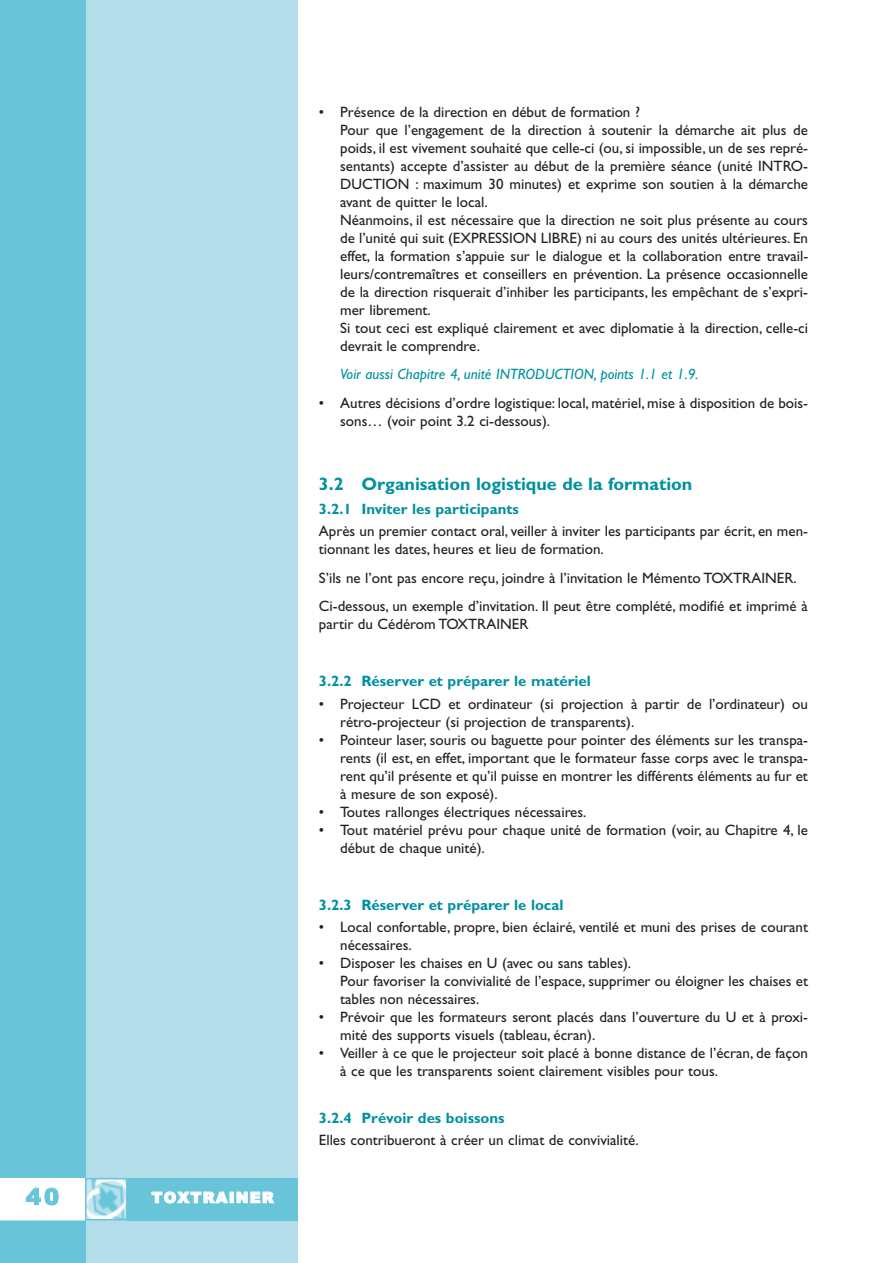
<style>
.page{position:relative;width:893px;height:1263px;background:#fff}
.page>*{position:absolute;margin:0;border:0;box-sizing:border-box;transform-origin:0 0}
.t1{font:900 22.5px "Arial";color:#67c4d9}
.t2{font:700 18px "Gill Sans";color:#00919f}
.t3{font:15px/18px "Gill Sans";color:#231f20}
.t4{font:700 15px "Gill Sans";color:#00919f}
.t5{font:italic 15px "Gill Sans";color:#00919f}
.t6{font:900 15px "Arial";letter-spacing:.09em;color:#fff}
</style>
<div class="page">
<div style="left:0;top:0;width:298px;height:1263px;background:#b4ddea"></div>
<div style="left:0;top:0;width:85px;height:1263px;background:#67c4d9"></div>
<img style="left:88px;top:1181px;width:37px;height:36px">
<div style="left:85px;top:1178px;width:43px;height:42px;border:2px solid #67c4d9"></div>
<div style="left:128px;top:1178px;width:170px;height:42px;background:#67c4d9"></div>
<div style="left:1px;top:1179px;width:83px;height:41px;background:#fff"></div>
<div style="left:0;top:1178px;width:85px;height:42px;border:2px solid #fff"></div>
<h1 class="t1" style="left:26px;top:1183px;width:35px">40</h1>
<p class="t6" style="left:152px;top:1189px;width:124px">TOXTRAINER</p>
<p class="t3" style="left:340px;top:104px;width:469px;text-indent:-21px">• Présence de la direction en début de formation ?<br>Pour que l’engagement de la direction à soutenir la démarche ait plus de poids, il est vivement souhaité que celle-ci (ou, si impossible, un de ses repré&shy;sentants) accepte d’assister au début de la première séance (unité INTRO-DUCTION : maximum 30 minutes) et exprime son soutien à la démarche avant de quitter le local.<br>Néanmoins, il est nécessaire que la direction ne soit plus présente au cours de l’unité qui suit (EXPRESSION LIBRE) ni au cours des unités ultérieures. En effet, la formation s’appuie sur le dialogue et la collaboration entre travail&shy;leurs/contremaîtres et conseillers en prévention. La présence occasionnelle de la direction risquerait d’inhiber les participants, les empêchant de s’expri&shy;mer librement.<br>Si tout ceci est expliqué clairement et avec diplomatie à la direction, celle-ci devrait le comprendre.</p>
<p class="t5" style="left:340px;top:368px;width:360px">Voir aussi Chapitre 4, unité INTRODUCTION, points 1.1 et 1.9.</p>
<p class="t3" style="left:340px;top:395px;width:469px;text-indent:-21px">• Autres décisions d’ordre logistique: local, matériel, mise à disposition de bois&shy;sons… (voir point 3.2 ci-dessous).</p>
<p class="t2" style="left:319px;top:477px;width:375px">3.2 Organisation logistique de la formation</p>
<p class="t4" style="left:319px;top:503px;width:201px">3.2.1 Inviter les participants</p>
<p class="t3" style="left:319px;top:523px;width:491px">Après un premier contact oral, veiller à inviter les participants par écrit, en men&shy;tionnant les dates, heures et lieu de formation.</p>
<p class="t3" style="left:319px;top:564px;width:491px;line-height:28.7px">S’ils ne l’ont pas encore reçu, joindre à l’invitation le Mémento TOXTRAINER.<br>Ci-dessous, un exemple d’invitation. Il peut être complété, modifié et imprimé à</p>
<p class="t3" style="left:319px;top:616px;width:211px">partir du Cédérom TOXTRAINER</p>
<p class="t4" style="left:319px;top:676px;width:273px">3.2.2 Réserver et préparer le matériel</p>
<p class="t3" style="left:340px;top:696px;width:469px;text-indent:-21px">• Projecteur LCD et ordinateur (si projection à partir de l’ordinateur) ou rétro-projecteur (si projection de transparents).</p>
<p class="t3" style="left:340px;top:732px;width:469px;text-align:justify;text-indent:-21px">• Pointeur laser, souris ou baguette pour pointer des éléments sur les transpa&shy;rents (il est, en effet, important que le formateur fasse corps avec le transpa&shy;rent qu’il présente et qu’il puisse en montrer les différents éléments au fur et à mesure de son exposé).</p>
<p class="t3" style="left:319px;top:804px;width:269px">• Toutes rallonges électriques nécessaires.</p>
<p class="t3" style="left:340px;top:822px;width:469px;text-indent:-21px">• Tout matériel prévu pour chaque unité de formation (voir, au Chapitre 4, le début de chaque unité).</p>
<p class="t4" style="left:319px;top:899px;width:246px">3.2.3 Réserver et préparer le local</p>
<p class="t3" style="left:340px;top:919px;width:469px;text-indent:-21px">• Local confortable, propre, bien éclairé, ventilé et muni des prises de courant nécessaires.</p>
<p class="t3" style="left:340px;top:955px;width:469px;text-indent:-21px">• Disposer les chaises en U (avec ou sans tables).<br>Pour favoriser la convivialité de l’espace, supprimer ou éloigner les chaises et tables non nécessaires.</p>
<p class="t3" style="left:340px;top:1009px;width:469px;text-indent:-21px">• Prévoir que les formateurs seront placés dans l’ouverture du U et à proxi&shy;mité des supports visuels (tableau, écran).</p>
<p class="t3" style="left:340px;top:1045px;width:469px;text-indent:-21px">• Veiller à ce que le projecteur soit placé à bonne distance de l’écran, de façon à ce que les transparents soient clairement visibles pour tous.</p>
<p class="t4" style="left:319px;top:1112px;width:187px">3.2.4 Prévoir des boissons</p>
<p class="t3" style="left:319px;top:1132px;width:321px">Elles contribueront à créer un climat de convivialité.</p>
</div>
